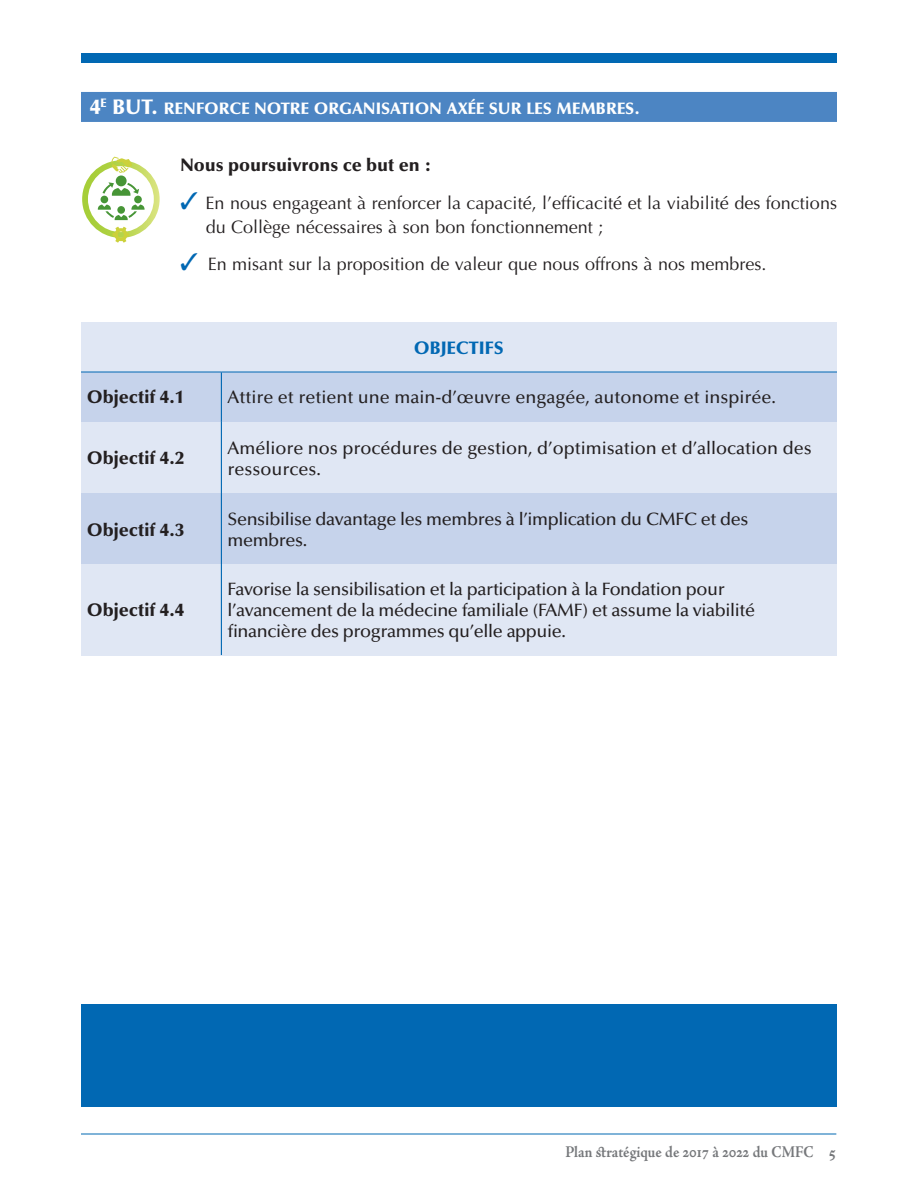
<style>
.page{position:relative;width:918px;height:1188px;background:#fff}
.page>*{position:absolute;margin:0;border:0;box-sizing:border-box;transform-origin:0 0}
.t1{font:500 18px/21px "Optima";letter-spacing:-.02em;color:#231f20}
.t2{font:18px/24px "Optima";color:#231f20}
.t3{font:500 18px/21px "Optima";color:#231f20}
.t4{font:900 18px "Optima";color:#231f20}
.t5{font:900 18px "Optima";color:#0168b3}
.t6{font:900 16.5px "Optima";color:#fff}
.t7{font:700 16.5px "Adobe Jenson Pro";color:#76787b;scale:.9 1}
.s1{font-size:21px}
.s2{color:#0168b3}
.s3{font-size:18px}
</style>
<div class="page">
<div style="left:81px;top:54px;width:756px;height:9px;background:#0168b3"></div>
<hr style="left:81px;top:1134px;width:755px;height:1px;background:#0168b3">
<div style="left:81px;top:323px;width:756px;height:49px;background:#e0e7f4"></div>
<div style="left:81px;top:1004px;width:756px;height:103px;background:#0168b3"></div>
<div style="left:81px;top:421px;width:140px;height:73px;background:#e0e7f4"></div>
<div style="left:221px;top:421px;width:616px;height:73px;background:#e0e7f4"></div>
<div style="left:81px;top:564px;width:140px;height:91px;background:#e0e7f4"></div>
<div style="left:221px;top:564px;width:616px;height:91px;background:#e0e7f4"></div>
<div style="left:81px;top:372px;width:140px;height:49px;background:#c6d3eb"></div>
<div style="left:221px;top:372px;width:616px;height:49px;background:#c6d3eb"></div>
<div style="left:81px;top:494px;width:140px;height:70px;background:#c6d3eb"></div>
<div style="left:221px;top:494px;width:616px;height:70px;background:#c6d3eb"></div>
<hr style="left:221px;top:372px;width:1px;height:49px;background:#0168b3">
<hr style="left:221px;top:421px;width:1px;height:73px;background:#0168b3">
<hr style="left:221px;top:494px;width:1px;height:70px;background:#0168b3">
<hr style="left:81px;top:372px;width:140px;height:1px;background:#0168b3">
<hr style="left:221px;top:372px;width:616px;height:1px;background:#0168b3">
<hr style="left:221px;top:564px;width:1px;height:91px;background:#0168b3">
<div style="left:81px;top:92px;width:756px;height:30px;background:#4c85c3"></div>
<svg style="left:82px;top:156px;width:78px;height:87px"></svg>
<p class="t6" style="left:90px;top:99px;width:551px"><span class="s1">4</span><sup>E</sup> <span class="s1">BUT.</span> RENFORCE NOTRE ORGANISATION AXÉE SUR LES MEMBRES.</p>
<p class="t4" style="left:180px;top:155px;width:254px">Nous poursuivrons ce but en :</p>
<p class="t2" style="left:206px;top:191px;width:633px;text-indent:-26px"><span class="s2">✓</span> En nous engageant à renforcer la capacité, l’efficacité et la viabilité des fonctions du Collège nécessaires à son bon fonctionnement ;</p>
<p class="t2" style="left:180px;top:253px;width:588px"><span class="s2">✓</span> En misant sur la proposition de valeur que nous offrons à nos membres.</p>
<p class="t5" style="left:414px;top:337px;width:91px">OBJECTIFS</p>
<p class="t4" style="left:87px;top:386px;width:99px">Objectif 4.1</p>
<p class="t3" style="left:227px;top:387px;width:550px">Attire et retient une main-d’œuvre engagée, autonome et inspirée.</p>
<p class="t4" style="left:87px;top:447px;width:99px">Objectif 4.2</p>
<p class="t3" style="left:227px;top:437px;width:586px">Améliore nos procédures de gestion, d’optimisation et d’allocation des ressources.</p>
<p class="t4" style="left:87px;top:519px;width:99px">Objectif 4.3</p>
<p class="t1" style="left:227px;top:509px;width:523px">Sensibilise davantage les membres à l’implication du CMFC et des membres.</p>
<p class="t4" style="left:87px;top:599px;width:99px">Objectif 4.4</p>
<p class="t1" style="left:227px;top:579px;width:529px">Favorise la sensibilisation et la participation à la Fondation pour l’avancement de la médecine familiale (FAMF) et assume la viabilité financière des programmes qu’elle appuie.</p>
<p class="t7" style="left:565px;top:1143px;width:303px">Plan sratégique de 2017 à 2022 du CMFC <span class="s3">5</span></p>
</div>
